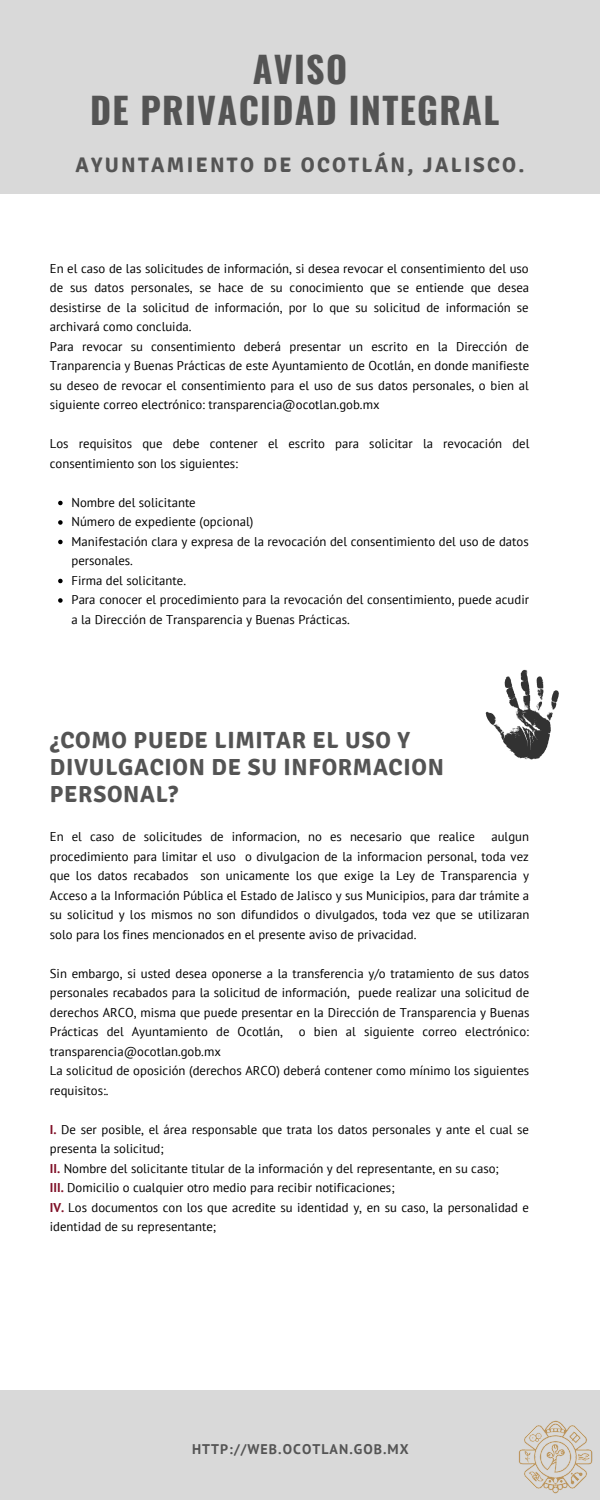
<style>
.page{position:relative;width:600px;height:1500px;background:#d9d9d9}
.page>*{position:absolute;margin:0;border:0;box-sizing:border-box;transform-origin:0 0}
.t1{font:700 36px "Oswald";letter-spacing:.035em;color:#545454}
.t2{font:700 23.3px/27px "Signika";letter-spacing:.03em;color:#545454}
.t3{font:700 21px "Signika";letter-spacing:.11em;color:#545454}
.t4{font:700 14px "PT Sans";letter-spacing:.075em;color:#545454}
.t5{font:12.8px/19.5px "PT Sans";color:#000}
.s1{font-weight:700;color:#801128}
</style>
<div class="page">
<div style="left:0;top:194px;width:600px;height:1196px;background:#fff"></div>
<svg style="left:58px;top:501px;width:5px;height:4px"></svg>
<svg style="left:58px;top:520px;width:5px;height:5px"></svg>
<svg style="left:58px;top:540px;width:5px;height:4px"></svg>
<svg style="left:58px;top:579px;width:5px;height:4px"></svg>
<svg style="left:58px;top:598px;width:5px;height:5px"></svg>
<svg style="left:486px;top:670px;width:73px;height:90px"></svg>
<img style="left:518px;top:1420px;width:75px;height:74px">
<p class="t1" style="left:253px;top:41px;width:96px">AVISO</p>
<p class="t1" style="left:90px;top:82px;width:411px">DE PRIVACIDAD INTEGRAL</p>
<p class="t3" style="left:75px;top:153px;width:451px">AYUNTAMIENTO DE OCOTLÁN, JALISCO.</p>
<p class="t5" style="left:50px;top:258px;width:481px;text-align:justify">En el caso de las solicitudes de información, si desea revocar el consentimiento del uso de sus datos personales, se hace de su conocimiento que se entiende que desea desistirse de la solicitud de información, por lo que su solicitud de información se archivará como concluida.</p>
<p class="t5" style="left:50px;top:336px;width:481px;text-align:justify">Para revocar su consentimiento deberá presentar un escrito en la Dirección de Tranparencia y Buenas Prácticas de este Ayuntamiento de Ocotlán, en donde manifieste su deseo de revocar el consentimiento para el uso de sus datos personales, o bien al siguiente correo electrónico: transparencia@ocotlan.gob.mx</p>
<p class="t5" style="left:50px;top:434px;width:481px">Los requisitos que debe contener el escrito para solicitar la revocación del consentimiento son los siguientes:</p>
<p class="t5" style="left:72px;top:492px;width:126px">Nombre del solicitante</p>
<p class="t5" style="left:72px;top:512px;width:183px">Número de expediente (opcional)</p>
<p class="t5" style="left:72px;top:531px;width:459px">Manifestación clara y expresa de la revocación del consentimiento del uso de datos personales.</p>
<p class="t5" style="left:72px;top:570px;width:116px">Firma del solicitante.</p>
<p class="t5" style="left:72px;top:590px;width:459px">Para conocer el procedimiento para la revocación del consentimiento, puede acudir a la Dirección de Transparencia y Buenas Prácticas.</p>
<p class="t2" style="left:50px;top:727px;width:396px">¿COMO PUEDE LIMITAR EL USO Y<br>DIVULGACION DE SU INFORMACION<br>PERSONAL?</p>
<p class="t5" style="left:50px;top:827px;width:427px">En el caso de solicitudes de informacion, no es necesario que realice</p>
<p class="t5" style="left:50px;top:827px;width:481px;text-align:justify;text-indent:442px">aulgun procedimiento para limitar el uso o divulgacion de la informacion personal, toda vez que los datos recabados son unicamente los que exige la Ley de Transparencia y Acceso a la Información Pública el Estado de Jalisco y sus Municipios, para dar trámite a su solicitud y los mismos no son difundidos o divulgados, toda vez que se utilizaran solo para los fines mencionados en el presente aviso de privacidad.</p>
<p class="t5" style="left:50px;top:963px;width:481px;text-align:justify">Sin embargo, si usted desea oponerse a la transferencia y/o tratamiento de sus datos personales recabados para la solicitud de información, puede realizar una solicitud de derechos ARCO, misma que puede presentar en la Dirección de Transparencia y Buenas Prácticas del Ayuntamiento de Ocotlán, o bien al siguiente correo electrónico: transparencia@ocotlan.gob.mx</p>
<p class="t5" style="left:50px;top:1061px;width:481px">La solicitud de oposición (derechos ARCO) deberá contener como mínimo los siguientes requisitos:.</p>
<p class="t5" style="left:50px;top:1119px;width:481px"><span class="s1">I.</span> De ser posible, el área responsable que trata los datos personales y ante el cual se presenta la solicitud;</p>
<p class="t5" style="left:50px;top:1158px;width:450px"><span class="s1">II.</span> Nombre del solicitante titular de la información y del representante, en su caso;</p>
<p class="t5" style="left:50px;top:1178px;width:346px"><span class="s1">III.</span> Domicilio o cualquier otro medio para recibir notificaciones;</p>
<p class="t5" style="left:50px;top:1197px;width:481px"><span class="s1">IV.</span> Los documentos con los que acredite su identidad y, en su caso, la personalidad e identidad de su representante;</p>
<p class="t4" style="left:192px;top:1439px;width:218px">HTTP://WEB.OCOTLAN.GOB.MX</p>
</div>
